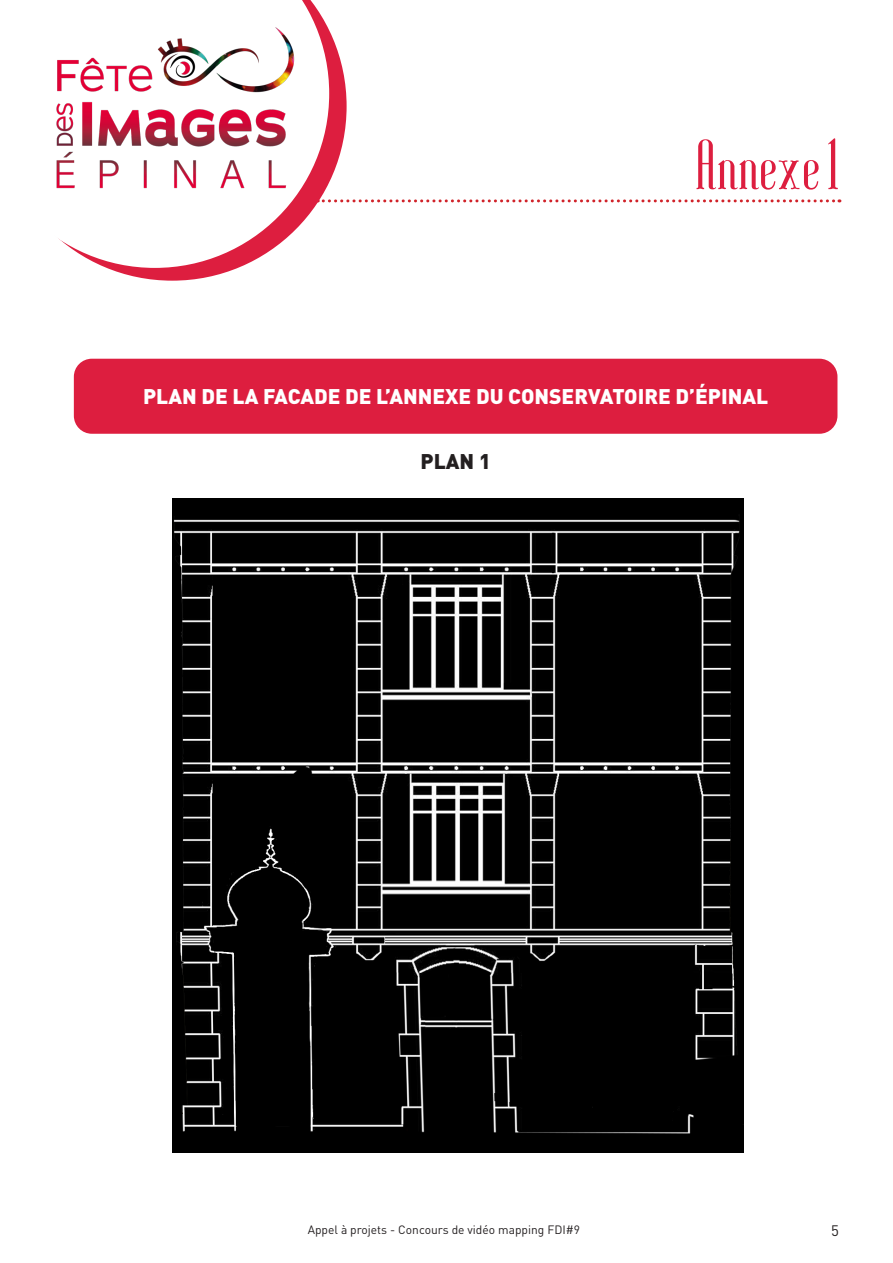
<style>
.page{position:relative;width:893px;height:1263px;background:#fff}
.page>*{position:absolute;margin:0;border:0;box-sizing:border-box;transform-origin:0 0}
.t1{font:75px "Ayres";color:#dd1e3f}
.t2{font:900 21px "DINOT";color:#fff}
.t3{font:900 21px "DINOT";color:#231f20}
.t4{font:15px "DINOT";color:#231f20}
.t5{font:12px "DINOT";color:#231f20}
</style>
<div class="page">
<div style="left:74px;top:359px;width:763px;height:75px;background:#dd1e3f;border-radius:18px"></div>
<svg style="left:347px;top:199px;width:493px;height:3px"></svg>
<svg style="left:107px;top:30px;width:240px;height:251px"></svg>
<img style="left:56px;top:0;width:273px;height:268px">
<img style="left:173px;top:499px;width:570px;height:653px">
<p class="t1" style="left:695px;top:118px;width:146px">Annexe 1</p>
<p class="t2" style="left:143px;top:383px;width:627px">PLAN DE LA FACADE DE L’ANNEXE DU CONSERVATOIRE D’ÉPINAL</p>
<p class="t3" style="left:421px;top:447px;width:72px">PLAN 1</p>
<p class="t5" style="left:308px;top:1222px;width:274px">Appel à projets - Concours de vidéo mapping FDI#9</p>
<p class="t4" style="left:831px;top:1221px;width:9px">5</p>
</div>
